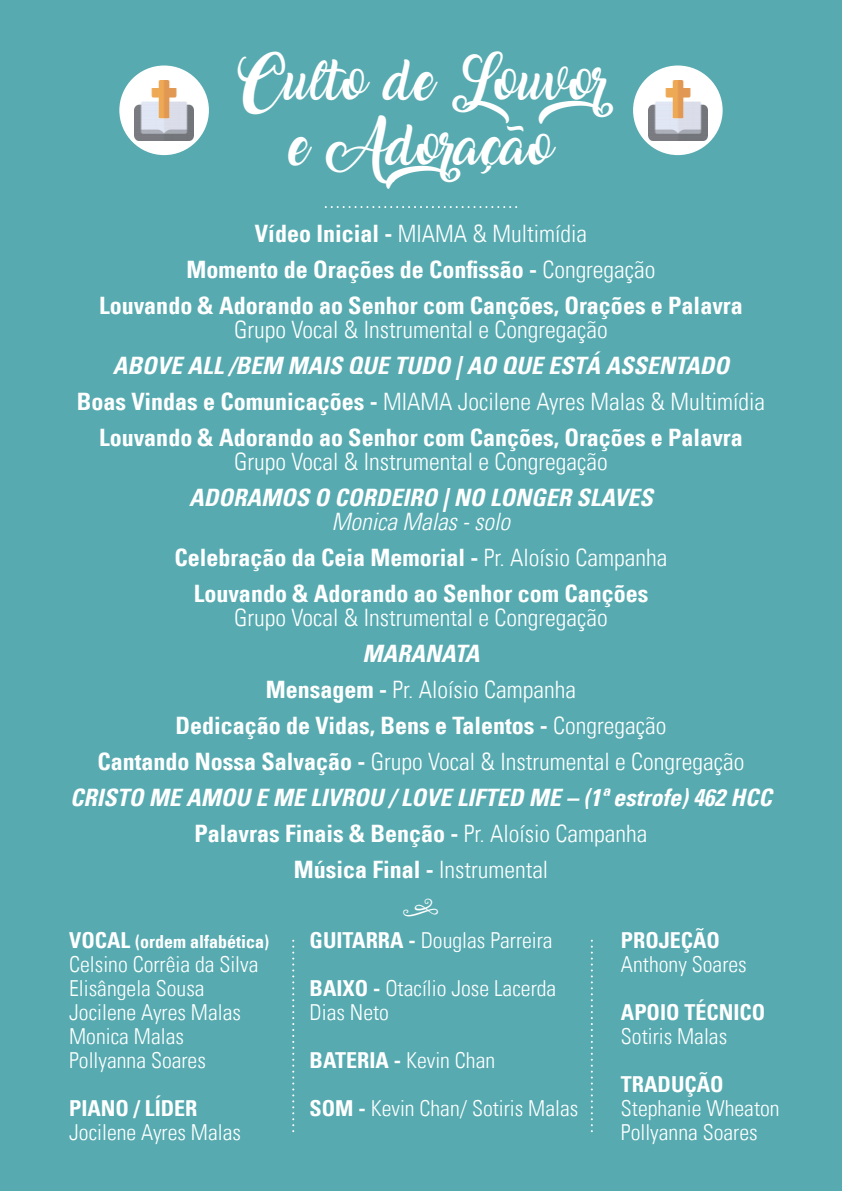
<style>
.page{position:relative;width:842px;height:1191px;background:#56aab0}
.page>*{position:absolute;margin:0;border:0;box-sizing:border-box;transform-origin:0 0}
.t1{font:36px/65px "Amarillo";color:#fff}
.t2{font:700 condensed 24px/36px "Univers LT";color:#fff;text-align:center}
.t3{font:300 condensed 24px "Univers LT";color:#fff}
.t4{font:italic 700 condensed 24px "Univers LT";color:#fff}
.t5{font:300 condensed 22px/24px "Univers LT";color:#fff}
.t6{font:700 condensed 22px "Univers LT";color:#fff}
.t7{font:700 condensed 18px "Univers LT";color:#fff}
.s1{font-weight:300}
.s2{font-style:italic}
.s3{font-weight:300;font-style:italic}
.s4{font-size:22px}
.s5{font-weight:700}
</style>
<div class="page">
<svg style="left:292px;top:939px;width:2px;height:193px"></svg>
<svg style="left:591px;top:939px;width:2px;height:193px"></svg>
<svg style="left:325px;top:206px;width:192px;height:2px"></svg>
<div style="left:119px;top:65px;width:90px;height:90px;background:#fff;border-radius:50%"></div>
<img style="left:134px;top:80px;width:60px;height:60px">
<div style="left:633px;top:65px;width:90px;height:90px;background:#fff;border-radius:50%"></div>
<img style="left:648px;top:80px;width:60px;height:60px">
<h1 class="t1" style="left:289px;top:55px;width:381px;text-indent:-54px">Culto de Louvor e Adoração</h1>
<p class="t2" style="left:99px;top:215px;width:645px">Vídeo Inicial - <span class="s1">MIAMA &amp; Multimídia<br></span>Momento de Orações de Confissão - <span class="s1">Congregação<br></span>Louvando &amp; Adorando ao Senhor com Canções, Orações e Palavra</p>
<p class="t3" style="left:234px;top:315px;width:375px">Grupo Vocal &amp; Instrumental e Congregação</p>
<p class="t2" style="left:77px;top:347px;width:690px"><span class="s2">ABOVE ALL /BEM MAIS QUE TUDO | AO QUE ESTÁ ASSENTADO<br></span>Boas Vindas e Comunicações - <span class="s1">MIAMA Jocilene Ayres Malas &amp; Multimídia<br></span>Louvando &amp; Adorando ao Senhor com Canções, Orações e Palavra</p>
<p class="t3" style="left:234px;top:447px;width:375px">Grupo Vocal &amp; Instrumental e Congregação</p>
<p class="t4" style="left:189px;top:483px;width:465px">ADORAMOS O CORDEIRO | NO LONGER SLAVES</p>
<p class="t2" style="left:175px;top:503px;width:494px"><span class="s3">Monica Malas - solo<br></span>Celebração da Ceia Memorial - <span class="s1">Pr. Aloísio Campanha<br></span>Louvando &amp; Adorando ao Senhor com Canções</p>
<p class="t3" style="left:234px;top:603px;width:375px">Grupo Vocal &amp; Instrumental e Congregação</p>
<p class="t2" style="left:70px;top:635px;width:703px"><span class="s2">MARANATA<br></span>Mensagem - <span class="s1">Pr. Aloísio Campanha<br></span>Dedicação de Vidas, Bens e Talentos - <span class="s1">Congregação<br></span>Cantando Nossa Salvação - <span class="s1">Grupo Vocal &amp; Instrumental e Congregação </span><span class="s2">CRISTO ME AMOU E ME LIVROU / LOVE LIFTED ME – (1ª estrofe) 462 HCC </span>Palavras Finais &amp; Benção - <span class="s1">Pr. Aloísio Campanha<br></span>Música Final - <span class="s1">Instrumental</span></p>
<p class="t7" style="left:69px;top:930px;width:202px"><span class="s4">VOCAL</span> (ordem alfabética)</p>
<p class="t5" style="left:69px;top:952px;width:191px">Celsino Corrêia da Silva<br>Elisângela Sousa<br>Jocilene Ayres Malas<br>Monica Malas<br>Pollyanna Soares</p>
<p class="t6" style="left:69px;top:1094px;width:130px">PIANO / LÍDER</p>
<p class="t5" style="left:69px;top:1120px;width:173px">Jocilene Ayres Malas</p>
<p class="t5" style="left:310px;top:916px;width:248px;line-height:48px"><span class="s5">GUITARRA -</span> Douglas Parreira<br><span class="s5">BAIXO -</span> Otacílio Jose Lacerda</p>
<p class="t5" style="left:310px;top:988px;width:270px;line-height:48px">Dias Neto<br><span class="s5">BATERIA -</span> Kevin Chan<br><span class="s5">SOM -</span> Kevin Chan/ Sotiris Malas</p>
<p class="t6" style="left:621px;top:926px;width:101px">PROJEÇÃO</p>
<p class="t5" style="left:621px;top:952px;width:127px">Anthony Soares</p>
<p class="t6" style="left:621px;top:998px;width:146px">APOIO TÉCNICO</p>
<p class="t5" style="left:621px;top:1024px;width:108px">Sotiris Malas</p>
<p class="t6" style="left:621px;top:1070px;width:104px">TRADUÇÃO</p>
<p class="t5" style="left:621px;top:1096px;width:160px">Stephanie Wheaton<br>Pollyanna Soares</p>
</div>
